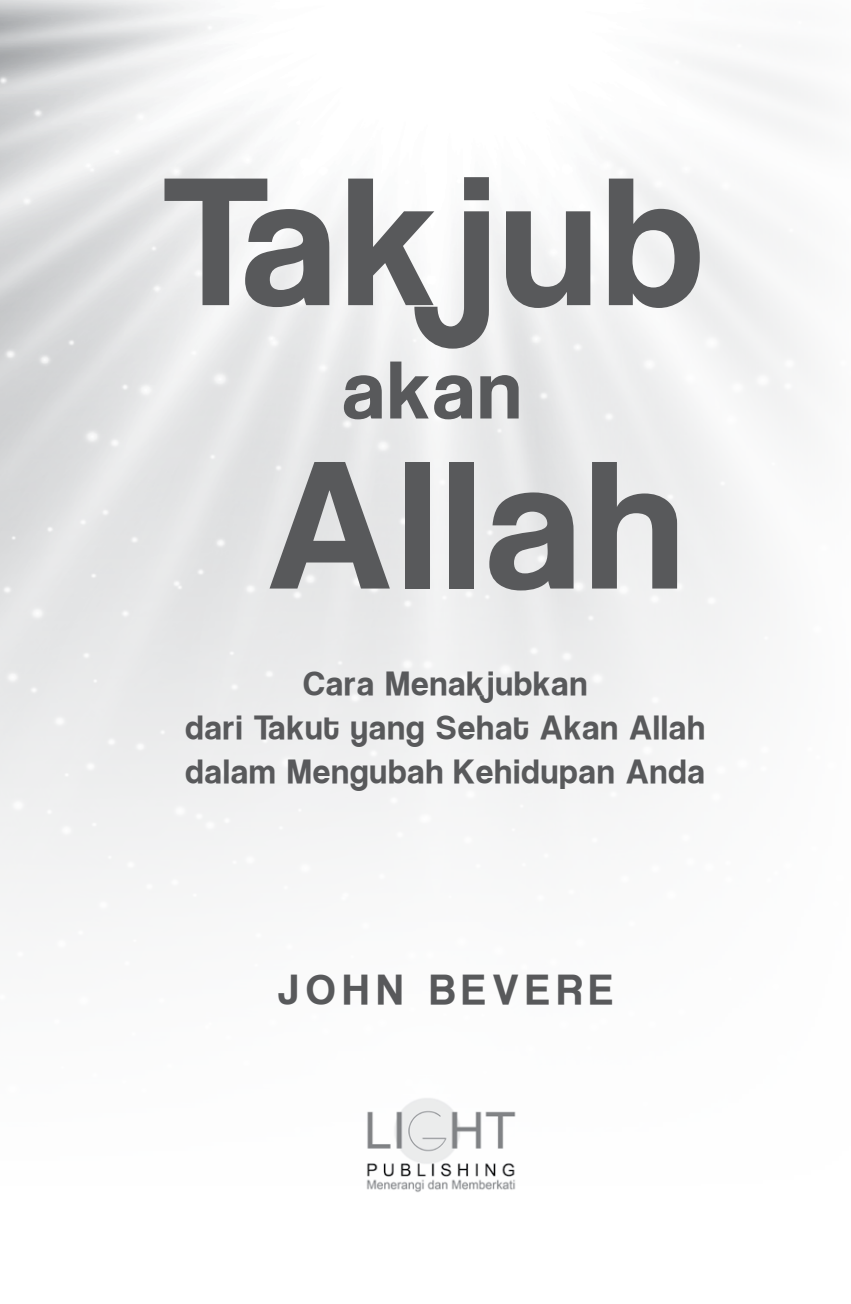
<style>
.page{position:relative;width:851px;height:1304px;background:#fff}
.page>*{position:absolute;margin:0;border:0;box-sizing:border-box;transform-origin:0 0}
.t1{font:176px "Coolvetica";letter-spacing:.05em;color:#58595b}
.t2{font:79.2px "Coolvetica";color:#58595b}
.t3{font:40px "Coolvetica";letter-spacing:.2em;color:#58595b}
.t4{font:32px/44px "Coolvetica";letter-spacing:.05em;color:#58595b;text-align:center}
</style>
<div class="page">
<img style="left:366px;top:1097px;width:150px;height:96px">
<h1 class="t1" style="left:163px;top:150px;width:538px">Takjub</h1>
<h2 class="t2" style="left:342px;top:349px;width:179px">akan</h2>
<h1 class="t1" style="left:268px;top:434px;width:414px">Allah</h1>
<p class="t4" style="left:185px;top:664px;width:520px">Cara Menakjubkan<br>dari Takut yang Sehat Akan Allah dalam Mengubah Kehidupan Anda</p>
<p class="t3" style="left:278px;top:969px;width:335px">JOHN BEVERE</p>
</div>
